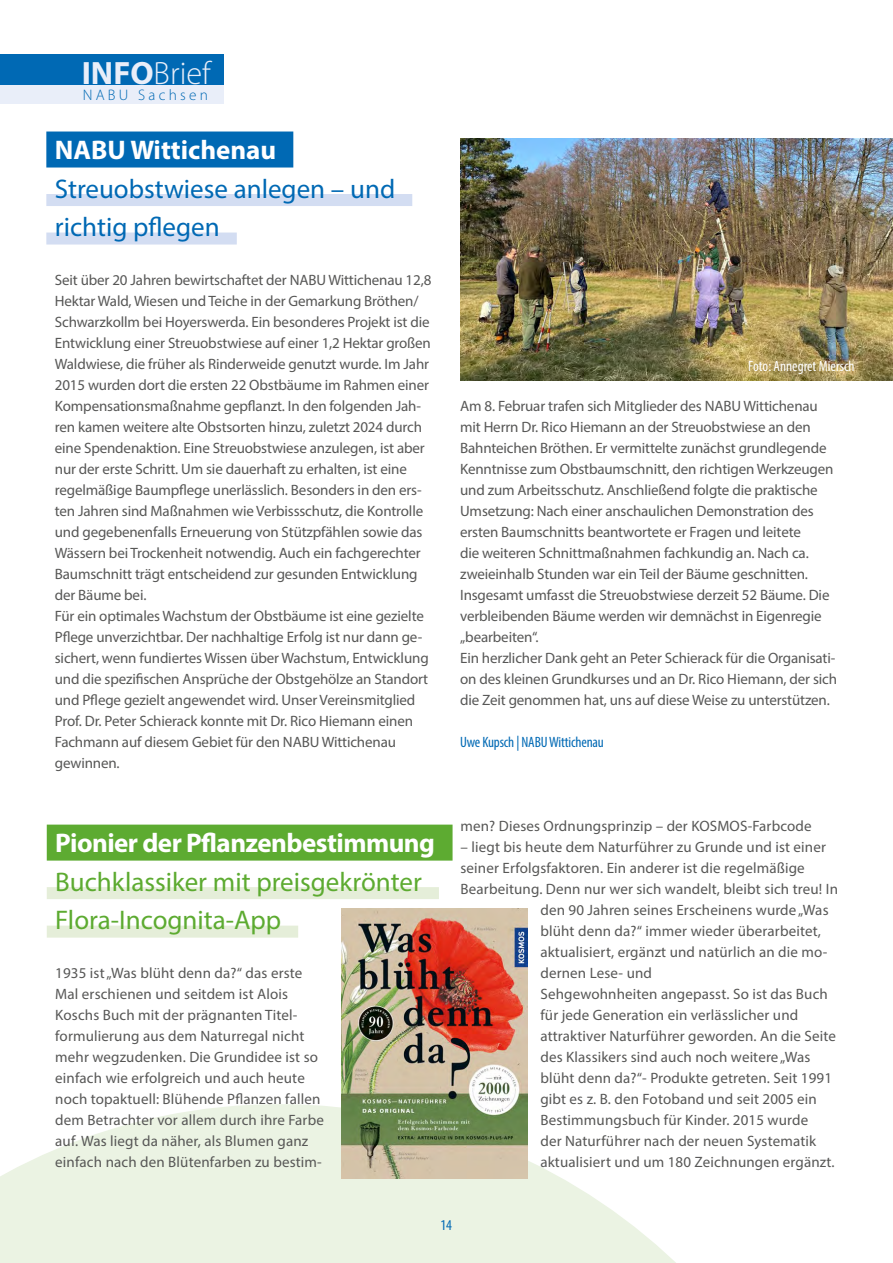
<style>
.page{position:relative;width:893px;height:1263px;background:#fff}
.page>*{position:absolute;margin:0;border:0;box-sizing:border-box;transform-origin:0 0}
.t1{font:300 32.4px "Myriad Pro";color:#e9eef9}
.t2{font:27px/38.5px "Myriad Pro";color:#5dab31}
.t3{font:27px/38.5px "Myriad Pro";color:#0069b4}
.t4{font:700 27px "Myriad Pro";letter-spacing:-.02em;color:#fff}
.t5{font:700 27px "Myriad Pro";color:#fff}
.t6{font:300 15.3px "Myriad Pro";letter-spacing:.21em;color:#0069b4}
.t7{font:15px/21px "Myriad Pro";letter-spacing:-.01em;color:#575756}
.t8{font:15px/21px "Myriad Pro";letter-spacing:.01em;color:#575756}
.t9{font:condensed 15px "Myriad Pro";letter-spacing:-.01em;color:#0069b4}
.t10{font:condensed 15px "Myriad Pro";color:#fff}
.s1{font-weight:700}
</style>
<div class="page">
<svg style="left:0;top:1104px;width:676px;height:159px;fill:#ebf3e3"></svg>
<div style="left:0;top:84px;width:223px;height:20px;background:#e9eef9"></div>
<div style="left:0;top:54px;width:223px;height:30px;background:#0069b4"></div>
<div style="left:46px;top:132px;width:247px;height:36px;background:#0069b4"></div>
<div style="left:46px;top:194px;width:366px;height:12px;background:#d3ddf2"></div>
<div style="left:46px;top:233px;width:191px;height:12px;background:#d3ddf2"></div>
<div style="left:47px;top:825px;width:406px;height:36px;background:#5dab31"></div>
<div style="left:47px;top:887px;width:392px;height:12px;background:#e5eed9"></div>
<div style="left:47px;top:926px;width:251px;height:12px;background:#e5eed9"></div>
<img style="left:460px;top:138px;width:433px;height:243px">
<img style="left:341px;top:909px;width:187px;height:270px">
<h1 class="t1" style="left:82px;top:54px;width:131px"><span class="s1">INFO</span>Brief</h1>
<p class="t6" style="left:83px;top:86px;width:127px">NABU Sachsen</p>
<h2 class="t5" style="left:55px;top:132px;width:223px">NABU Wittichenau</h2>
<h2 class="t3" style="left:55px;top:169px;width:342px">Streuobstwiese anlegen – und richtig pflegen</h2>
<p class="t7" style="left:55px;top:269px;width:378px">Seit über 20 Jahren bewirtschaftet der NABU Wittichenau 12,8<br>Hektar Wald, Wiesen und Teiche in der Gemarkung Bröthen/ Schwarzkollm bei Hoyerswerda. Ein besonderes Projekt ist die Entwicklung einer Streuobstwiese auf einer 1,2 Hektar großen Waldwiese, die früher als Rinderweide genutzt wurde. Im Jahr 2015 wurden dort die ersten 22 Obstbäume im Rahmen einer Kompensationsmaßnahme gepflanzt. In den folgenden Jah&shy;ren kamen weitere alte Obstsorten hinzu, zuletzt 2024 durch eine Spendenaktion. Eine Streuobstwiese anzulegen, ist aber nur der erste Schritt. Um sie dauerhaft zu erhalten, ist eine regelmäßige Baumpflege unerlässlich. Besonders in den ers&shy;ten Jahren sind Maßnahmen wie Verbissschutz, die Kontrolle und gegebenenfalls Erneuerung von Stützpfählen sowie das Wässern bei Trockenheit notwendig. Auch ein fachgerechter Baumschnitt trägt entscheidend zur gesunden Entwicklung der Bäume bei.<br>Für ein optimales Wachstum der Obstbäume ist eine gezielte Pflege unverzichtbar. Der nachhaltige Erfolg ist nur dann ge&shy;sichert, wenn fundiertes Wissen über Wachstum, Entwicklung und die spezifischen Ansprüche der Obstgehölze an Standort und Pflege gezielt angewendet wird. Unser Vereinsmitglied Prof. Dr. Peter Schierack konnte mit Dr. Rico Hiemann einen Fachmann auf diesem Gebiet für den NABU Wittichenau gewinnen.</p>
<h2 class="t4" style="left:55px;top:825px;width:381px">Pionier der Pflanzenbestimmung</h2>
<h2 class="t2" style="left:55px;top:862px;width:368px">Buchklassiker mit preisgekrönter<br>Flora-Incognita-App</h2>
<p class="t8" style="left:55px;top:962px;width:270px">1935 ist „Was blüht denn da?“ das erste Mal erschienen und seitdem ist Alois Koschs Buch mit der prägnanten Titel&shy;formulierung aus dem Naturregal nicht mehr wegzudenken. Die Grundidee ist so einfach wie erfolgreich und auch heute noch topaktuell: Blühende Pflanzen fallen dem Betrachter vor allem durch ihre Farbe auf. Was liegt da näher, als Blumen ganz einfach nach den Blütenfarben zu bestim-</p>
<p class="t10" style="left:748px;top:357px;width:108px">Foto: Annegret Miersch</p>
<p class="t7" style="left:460px;top:395px;width:378px">Am 8. Februar trafen sich Mitglieder des NABU Wittichenau mit Herrn Dr. Rico Hiemann an der Streuobstwiese an den Bahnteichen Bröthen. Er vermittelte zunächst grundlegende Kenntnisse zum Obstbaumschnitt, den richtigen Werkzeugen und zum Arbeitsschutz. Anschließend folgte die praktische Umsetzung: Nach einer anschaulichen Demonstration des ersten Baumschnitts beantwortete er Fragen und leitete<br>die weiteren Schnittmaßnahmen fachkundig an. Nach ca. zweieinhalb Stunden war ein Teil der Bäume geschnitten.<br>Insgesamt umfasst die Streuobstwiese derzeit 52 Bäume. Die verbleibenden Bäume werden wir demnächst in Eigenregie „bearbeiten“.<br>Ein herzlicher Dank geht an Peter Schierack für die Organisati&shy;on des kleinen Grundkurses und an Dr. Rico Hiemann, der sich die Zeit genommen hat, uns auf diese Weise zu unterstützen.</p>
<p class="t9" style="left:460px;top:733px;width:145px">Uwe Kupsch | NABU Wittichenau</p>
<p class="t8" style="left:460px;top:815px;width:353px">men? Dieses Ordnungsprinzip – der KOSMOS-Farbcode</p>
<p class="t8" style="left:460px;top:836px;width:367px">– liegt bis heute dem Naturführer zu Grunde und ist einer</p>
<p class="t8" style="left:460px;top:857px;width:346px">seiner Erfolgsfaktoren. Ein anderer ist die regelmäßige</p>
<p class="t8" style="left:460px;top:878px;width:379px">Bearbeitung. Denn nur wer sich wandelt, bleibt sich treu! In</p>
<p class="t8" style="left:540px;top:899px;width:290px">den 90 Jahren seines Erscheinens wurde „Was</p>
<p class="t8" style="left:540px;top:920px;width:282px">blüht denn da?“ immer wieder überarbeitet,</p>
<p class="t8" style="left:540px;top:941px;width:288px">aktualisiert, ergänzt und natürlich an die mo-</p>
<p class="t8" style="left:540px;top:962px;width:113px">dernen Lese- und</p>
<p class="t8" style="left:540px;top:983px;width:289px">Sehgewohnheiten angepasst. So ist das Buch</p>
<p class="t8" style="left:540px;top:1004px;width:259px">für jede Generation ein verlässlicher und</p>
<p class="t8" style="left:540px;top:1025px;width:297px">attraktiver Naturführer geworden. An die Seite</p>
<p class="t8" style="left:540px;top:1046px;width:272px">des Klassikers sind auch noch weitere „Was</p>
<p class="t8" style="left:540px;top:1067px;width:293px">blüht denn da?“- Produkte getreten. Seit 1991</p>
<p class="t8" style="left:540px;top:1088px;width:278px">gibt es z. B. den Fotoband und seit 2005 ein</p>
<p class="t8" style="left:540px;top:1109px;width:269px">Bestimmungsbuch für Kinder. 2015 wurde</p>
<p class="t8" style="left:540px;top:1130px;width:277px">der Naturführer nach der neuen Systematik</p>
<p class="t8" style="left:540px;top:1151px;width:296px">aktualisiert und um 180 Zeichnungen ergänzt.</p>
<p class="t9" style="left:441px;top:1216px;width:13px">14</p>
</div>
